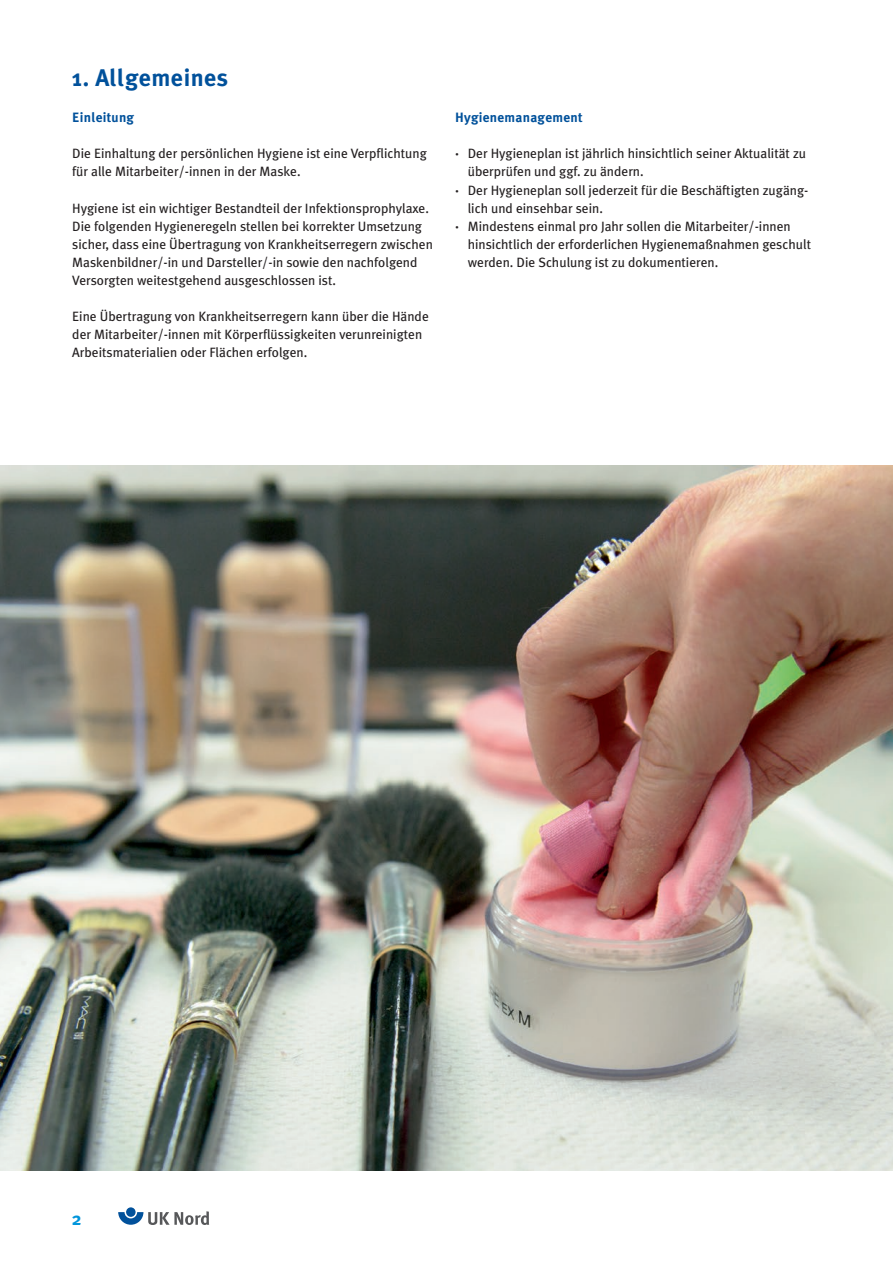
<style>
.page{position:relative;width:893px;height:1263px;background:#fff}
.page>*{position:absolute;margin:0;border:0;box-sizing:border-box;transform-origin:0 0}
.t1{font:700 24px "Meta Plus";letter-spacing:.02em;color:#01519b}
.t2{font:700 18px "Meta Plus";color:#0095db}
.t3{font:13.5px/18.1px "Meta Plus";color:#231f20}
.t4{font:700 13.5px "Meta Plus";letter-spacing:.02em;color:#01519b}
.s1{font-weight:700}
</style>
<div class="page">
<svg style="left:126px;top:1207px;width:10px;height:10px"></svg>
<svg style="left:118px;top:1211px;width:91px;height:14px"></svg>
<img style="left:0;top:466px;width:893px;height:704px">
<h1 class="t1" style="left:72px;top:64px;width:157px">1. Allgemeines</h1>
<p class="t4" style="left:72px;top:110px;width:63px">Einleitung</p>
<p class="t3" style="left:72px;top:144px;width:356px">Die Einhaltung der persönlichen Hygiene ist eine Verpflichtung für alle Mitarbeiter/-innen in der Maske.</p>
<p class="t3" style="left:72px;top:199px;width:362px">Hygiene ist ein wichtiger Bestandteil der Infektionsprophylaxe.<br>Die folgenden Hygieneregeln stellen bei korrekter Umsetzung sicher, dass eine Übertragung von Krankheitserregern zwischen Maskenbildner/-in und Darsteller/-in sowie den nachfolgend Versorgten weitestgehend ausgeschlossen ist.</p>
<p class="t3" style="left:72px;top:307px;width:358px">Eine Übertragung von Krankheitserregern kann über die Hände der Mitarbeiter/-innen mit Körperflüssigkeiten verunreinigten<br>Arbeitsmaterialien oder Flächen erfolgen.</p>
<p class="t4" style="left:455px;top:110px;width:129px">Hygienemanagement</p>
<p class="t3" style="left:455px;top:144px;width:353px"><span class="s1">·</span> Der Hygieneplan ist jährlich hinsichtlich seiner Aktualität zu</p>
<p class="t3" style="left:468px;top:163px;width:177px">überprüfen und ggf. zu ändern.</p>
<p class="t3" style="left:455px;top:181px;width:355px"><span class="s1">·</span> Der Hygieneplan soll jederzeit für die Beschäftigten zugäng-</p>
<p class="t3" style="left:468px;top:199px;width:137px">lich und einsehbar sein.</p>
<p class="t3" style="left:455px;top:217px;width:337px"><span class="s1">·</span> Mindestens einmal pro Jahr sollen die Mitarbeiter/-innen</p>
<p class="t3" style="left:468px;top:235px;width:345px">hinsichtlich der erforderlichen Hygienemaßnahmen geschult</p>
<p class="t3" style="left:468px;top:253px;width:252px">werden. Die Schulung ist zu dokumentieren.</p>
<h2 class="t2" style="left:72px;top:1208px;width:11px">2</h2>
</div>
